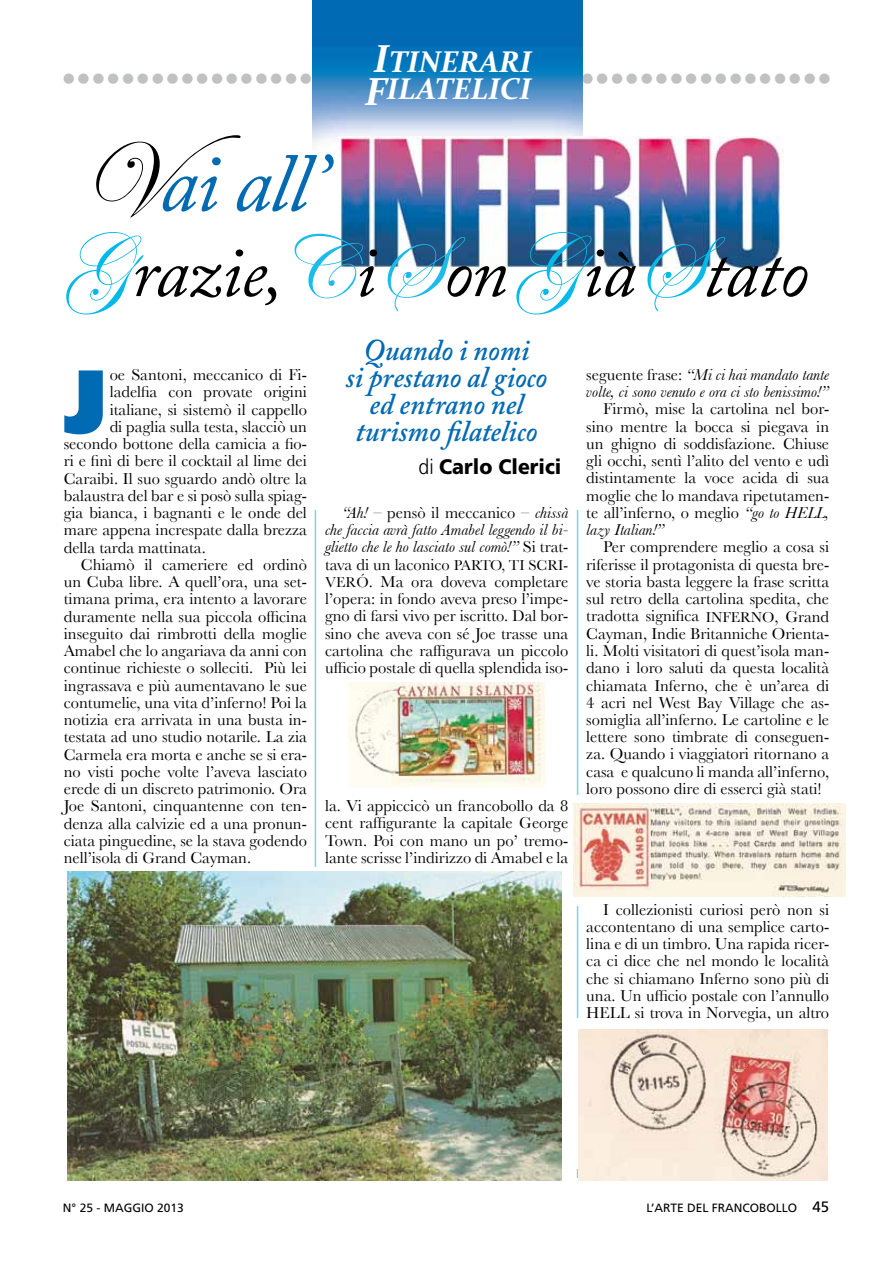
<style>
.page{position:relative;width:893px;height:1263px;background:#fff}
.page>*{position:absolute;margin:0;border:0;box-sizing:border-box;transform-origin:0 0}
.t1{font:900 90px "Frutiger";color:#006ab3}
.t2{font:italic 82.5px "Adobe Caslon Pro";color:#006ab3}
.t3{font:italic 72px "Adobe Caslon Pro";letter-spacing:-.01em;color:#000}
.t4{font:italic 600 30px/27px "Adobe Caslon Pro";color:#006ab3;text-align:center;scale:.95 1}
.t5{font:italic 700 30px/27px "Constantia";color:#fff}
.t6{font:300 29.7px "Frutiger";color:#c0c1c2}
.t7{font:900 21px "Frutiger";color:#000;scale:.93 1}
.t8{font:16.5px/17.2px "Baskerville";color:#000;text-align:justify}
.t9{font:italic 16.5px/17.2px "Baskerville";color:#000}
.t10{font:12px "Frutiger";color:#000}
.s1{font-size:39px}
.s2{font-family:"Edwardian Script ITC";font-style:normal;font-size:106.5px;color:#000}
.s3{font-family:"Edwardian Script ITC";font-style:normal;font-size:90px;color:#00b8e9}
.s4{font-family:"Edwardian Script ITC";font-style:normal;font-size:90px;color:#1bbbea}
.s5{font-family:"Edwardian Script ITC";font-style:normal;font-size:90px;color:#05bae9}
.s6{font-weight:300}
.s7{font-style:italic}
.s8{font-size:15px}
.s9{font-style:normal}
</style>
<div class="page">
<hr style="left:577px;top:128px;width:1px;height:1050px;background:#84d0f0">
<hr style="left:315px;top:128px;width:1px;height:1050px;background:#84d0f0">
<div style="left:292px;top:120px;width:308px;height:390px;background:#fff"></div>
<div style="left:568px;top:796px;width:65px;height:110px;background:#fff"></div>
<div style="left:298px;top:867px;width:66px;height:151px;background:#fff"></div>
<div style="left:561px;top:1018px;width:66px;height:151px;background:#fff"></div>
<img style="left:312px;top:0;width:270px;height:155px">
<img style="left:339px;top:136px;width:444px;height:132px">
<img style="left:68px;top:871px;width:493px;height:309px">
<img style="left:349px;top:682px;width:195px;height:105px">
<img style="left:574px;top:803px;width:272px;height:93px">
<img style="left:578px;top:1029px;width:250px;height:151px">
<h3 class="t5" style="left:365px;top:46px;width:168px"><span class="s1">I</span>TINERARI<br><span class="s1">F</span>ILATELICI</h3>
<h3 class="t6" style="left:61px;top:62px;width:772px">••••••••••••••••••••••••••••••••••••••••••••••••••••</h3>
<h2 class="t2" style="left:80px;top:134px;width:250px"><span class="s2">V</span>ai all’</h2>
<h3 class="t3" style="left:61px;top:229px;width:748px"><span class="s3">G</span>razie,<span class="s4">C</span>i<span class="s4">S</span>on<span class="s5">G</span>ià<span class="s5">S</span>tato</h3>
<p class="t8" style="left:110px;top:366px;width:199px">oe Santoni, meccanico di Fi-</p>
<p class="t8" style="left:110px;top:383px;width:199px">ladelfia con provate origini</p>
<p class="t8" style="left:110px;top:400px;width:199px">italiane, si sistemò il cappello</p>
<p class="t8" style="left:110px;top:418px;width:199px">di paglia sulla testa, slacciò un</p>
<p class="t8" style="left:64px;top:435px;width:245px">secondo bottone della camicia a fio-</p>
<p class="t8" style="left:64px;top:452px;width:245px">ri e finì di bere il cocktail al lime dei</p>
<p class="t8" style="left:64px;top:469px;width:245px">Caraibi. Il suo sguardo andò oltre la</p>
<p class="t8" style="left:64px;top:487px;width:245px">balaustra del bar e si posò sulla spiag-</p>
<p class="t8" style="left:64px;top:504px;width:245px">gia bianca, i bagnanti e le onde del</p>
<p class="t8" style="left:64px;top:521px;width:245px">mare appena increspate dalla brezza</p>
<p class="t8" style="left:64px;top:538px;width:144px">della tarda mattinata.</p>
<p class="t8" style="left:81px;top:556px;width:228px">Chiamò il cameriere ed ordinò</p>
<p class="t8" style="left:64px;top:573px;width:245px">un Cuba libre. A quell’ora, una set-</p>
<p class="t8" style="left:64px;top:590px;width:245px">timana prima, era intento a lavorare</p>
<p class="t8" style="left:64px;top:607px;width:245px">duramente nella sua piccola officina</p>
<p class="t8" style="left:64px;top:625px;width:245px">inseguito dai rimbrotti della moglie</p>
<p class="t8" style="left:64px;top:642px;width:245px">Amabel che lo angariava da anni con</p>
<p class="t8" style="left:64px;top:659px;width:245px">continue richieste o solleciti. Più lei</p>
<p class="t8" style="left:64px;top:676px;width:245px">ingrassava e più aumentavano le sue</p>
<p class="t8" style="left:64px;top:694px;width:245px">contumelie, una vita d’inferno! Poi la</p>
<p class="t8" style="left:64px;top:711px;width:245px">notizia era arrivata in una busta in-</p>
<p class="t8" style="left:64px;top:728px;width:245px">testata ad uno studio notarile. La zia</p>
<p class="t8" style="left:64px;top:745px;width:245px">Carmela era morta e anche se si era-</p>
<p class="t8" style="left:64px;top:763px;width:245px">no visti poche volte l’aveva lasciato</p>
<p class="t8" style="left:64px;top:780px;width:245px">erede di un discreto patrimonio. Ora</p>
<p class="t8" style="left:64px;top:797px;width:245px">Joe Santoni, cinquantenne con ten-</p>
<p class="t8" style="left:64px;top:814px;width:245px">denza alla calvizie ed a una pronun-</p>
<p class="t8" style="left:64px;top:832px;width:245px">ciata pinguedine, se la stava godendo</p>
<p class="t8" style="left:64px;top:849px;width:189px">nell’isola di Grand Cayman.</p>
<h1 class="t1" style="left:64px;top:347px;width:45px">J</h1>
<h3 class="t4" style="left:346px;top:336px;width:213px">Quando i nomi<br>si prestano al gioco ed entrano nel turismo filatelico</h3>
<p class="t7" style="left:419px;top:453px;width:155px"><span class="s6">di</span> Carlo Clerici</p>
<p class="t8" style="left:325px;top:504px;width:245px;text-indent:17px"><span class="s7">“Ah!</span> – pensò il meccanico – <span class="s7">chissà che faccia avrà fatto Amabel leggendo il bi&shy;glietto che le ho lasciato sul comò!”</span> Si trat&shy;tava di un laconico <span class="s8">PARTO, TI SCRI-VERÓ</span>. Ma ora doveva completare l’opera: in fondo aveva preso l’impe&shy;gno di farsi vivo per iscritto. Dal bor&shy;sino che aveva con sé Joe trasse una cartolina che raffigurava un piccolo ufficio postale di quella splendida iso-</p>
<p class="t8" style="left:325px;top:797px;width:245px">la. Vi appiccicò un francobollo da 8 cent raffigurante la capitale George Town. Poi con mano un po’ tremo&shy;lante scrisse l’indirizzo di Amabel e la</p>
<p class="t9" style="left:586px;top:366px;width:244px"><span class="s9">seguente frase:</span> “Mi ci hai mandato tante volte, ci sono venuto e ora ci sto benissimo!”</p>
<p class="t8" style="left:586px;top:400px;width:244px;text-indent:17px">Firmò, mise la cartolina nel bor&shy;sino mentre la bocca si piegava in un ghigno di soddisfazione. Chiuse gli occhi, sentì l’alito del vento e udì distintamente la voce acida di sua moglie che lo mandava ripetutamen&shy;te all’inferno, o meglio <span class="s7">“go to HELL, lazy Italian!”</span></p>
<p class="t8" style="left:586px;top:538px;width:244px;text-indent:17px">Per comprendere meglio a cosa si riferisse il protagonista di questa bre&shy;ve storia basta leggere la frase scritta sul retro della cartolina spedita, che tradotta significa <span class="s8">INFERNO</span>, Grand Cayman, Indie Britanniche Orienta&shy;li. Molti visitatori di quest’isola man&shy;dano i loro saluti da questa località chiamata Inferno, che è un’area di 4 acri nel West Bay Village che as&shy;somiglia all’inferno. Le cartoline e le lettere sono timbrate di conseguen&shy;za. Quando i viaggiatori ritornano a casa e qualcuno li manda all’inferno, loro possono dire di esserci già stati!</p>
<p class="t8" style="left:586px;top:900px;width:244px;text-indent:17px">I collezionisti curiosi però non si accontentano di una semplice carto&shy;lina e di un timbro. Una rapida ricer&shy;ca ci dice che nel mondo le località che si chiamano Inferno sono più di una. Un ufficio postale con l’annullo HELL si trova in Norvegia, un altro</p>
<p class="t10" style="left:63px;top:1200px;width:122px">N° 25 - MAGGIO 2013</p>
<p class="t10" style="left:646px;top:1201px;width:184px">L’ARTE DEL FRANCOBOLLO <span class="s8">45</span></p>
</div>
